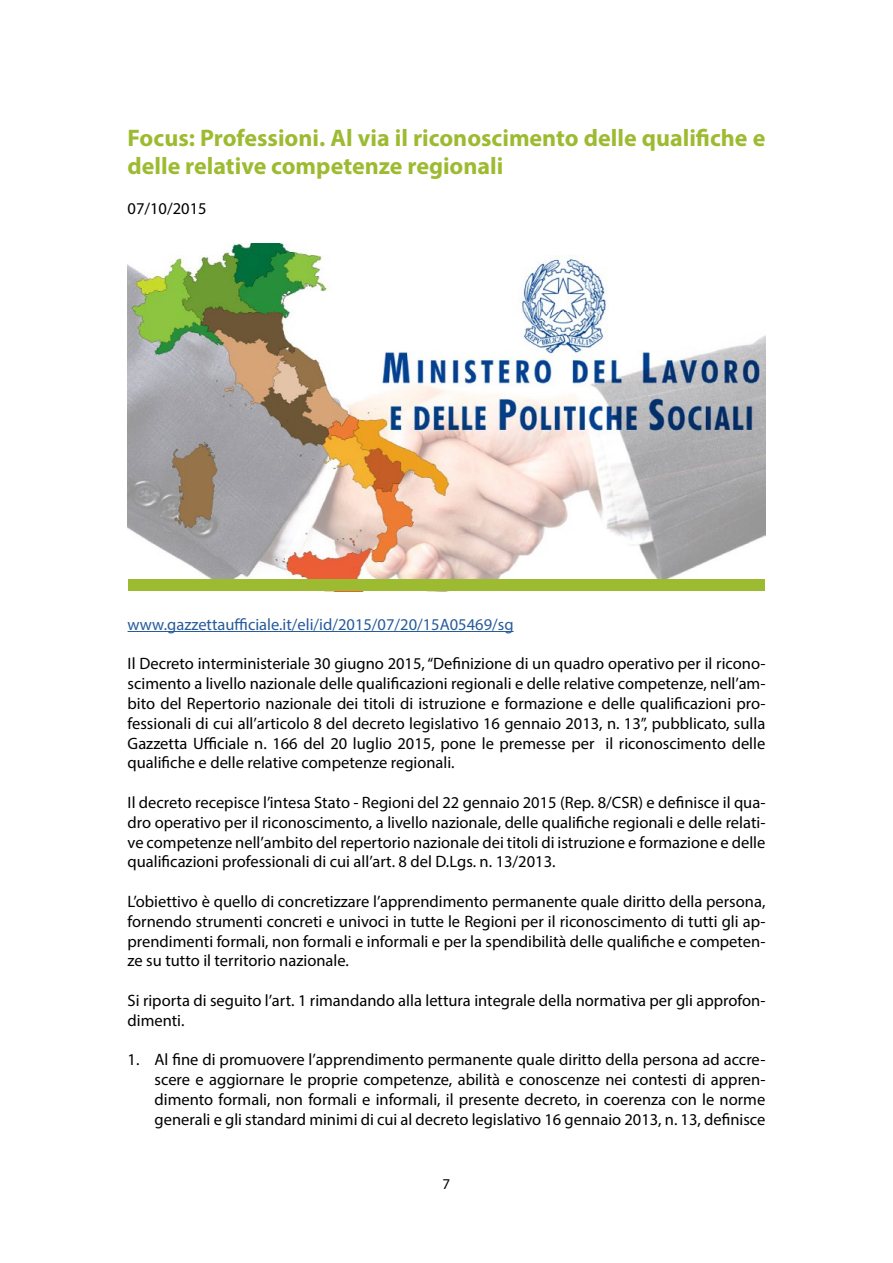
<style>
.page{position:relative;width:893px;height:1263px;background:#fff}
.page>*{position:absolute;margin:0;border:0;box-sizing:border-box;transform-origin:0 0}
.t1{font:700 24px/28.8px "Myriad Pro";color:#9dbb31}
.t2{font:16.5px/19.8px "Myriad Pro";color:#000;text-align:justify}
.t3{font:16.5px "Myriad Pro";color:#275b9b}
.t4{font:15px "Myriad Pro";color:#000}
</style>
<div class="page">
<hr style="left:128px;top:631px;width:386px;height:1px;background:#275b9b">
<img style="left:128px;top:243px;width:637px;height:349px">
<div style="left:128px;top:580px;width:637px;height:11px;background:#9dbb31"></div>
<h1 class="t1" style="left:128px;top:122px;width:639px">Focus: Professioni. Al via il riconoscimento delle qualifiche e delle relative competenze regionali</h1>
<p class="t2" style="left:128px;top:198px;width:81px">07/10/2015</p>
<p class="t3" style="left:128px;top:614px;width:387px">www.gazzettaufficiale.it/eli/id/2015/07/20/15A05469/sg</p>
<p class="t2" style="left:128px;top:654px;width:639px">Il Decreto interministeriale 30 giugno 2015, “Definizione di un quadro operativo per il ricono&shy;scimento a livello nazionale delle qualificazioni regionali e delle relative competenze, nell’am&shy;bito del Repertorio nazionale dei titoli di istruzione e formazione e delle qualificazioni pro&shy;fessionali di cui all’articolo 8 del decreto legislativo 16 gennaio 2013, n. 13”, pubblicato, sulla Gazzetta Ufficiale n. 166 del 20 luglio 2015, pone le premesse per il riconoscimento delle qualifiche e delle relative competenze regionali.</p>
<p class="t2" style="left:128px;top:792px;width:639px">Il decreto recepisce l’intesa Stato - Regioni del 22 gennaio 2015 (Rep. 8/CSR) e definisce il qua&shy;dro operativo per il riconoscimento, a livello nazionale, delle qualifiche regionali e delle relati&shy;ve competenze nell’ambito del repertorio nazionale dei titoli di istruzione e formazione e delle qualificazioni professionali di cui all’art. 8 del D.Lgs. n. 13/2013.</p>
<p class="t2" style="left:128px;top:891px;width:639px">L’obiettivo è quello di concretizzare l’apprendimento permanente quale diritto della persona, fornendo strumenti concreti e univoci in tutte le Regioni per il riconoscimento di tutti gli ap&shy;prendimenti formali, non formali e informali e per la spendibilità delle qualifiche e competen&shy;ze su tutto il territorio nazionale.</p>
<p class="t2" style="left:128px;top:990px;width:639px">Si riporta di seguito l’art. 1 rimandando alla lettura integrale della normativa per gli approfon&shy;dimenti.</p>
<p class="t2" style="left:155px;top:1050px;width:612px;text-indent:-27px">1. Al fine di promuovere l’apprendimento permanente quale diritto della persona ad accre&shy;scere e aggiornare le proprie competenze, abilità e conoscenze nei contesti di appren&shy;dimento formali, non formali e informali, il presente decreto, in coerenza con le norme generali e gli standard minimi di cui al decreto legislativo 16 gennaio 2013, n. 13, definisce</p>
<p class="t4" style="left:443px;top:1175px;width:9px">7</p>
</div>
